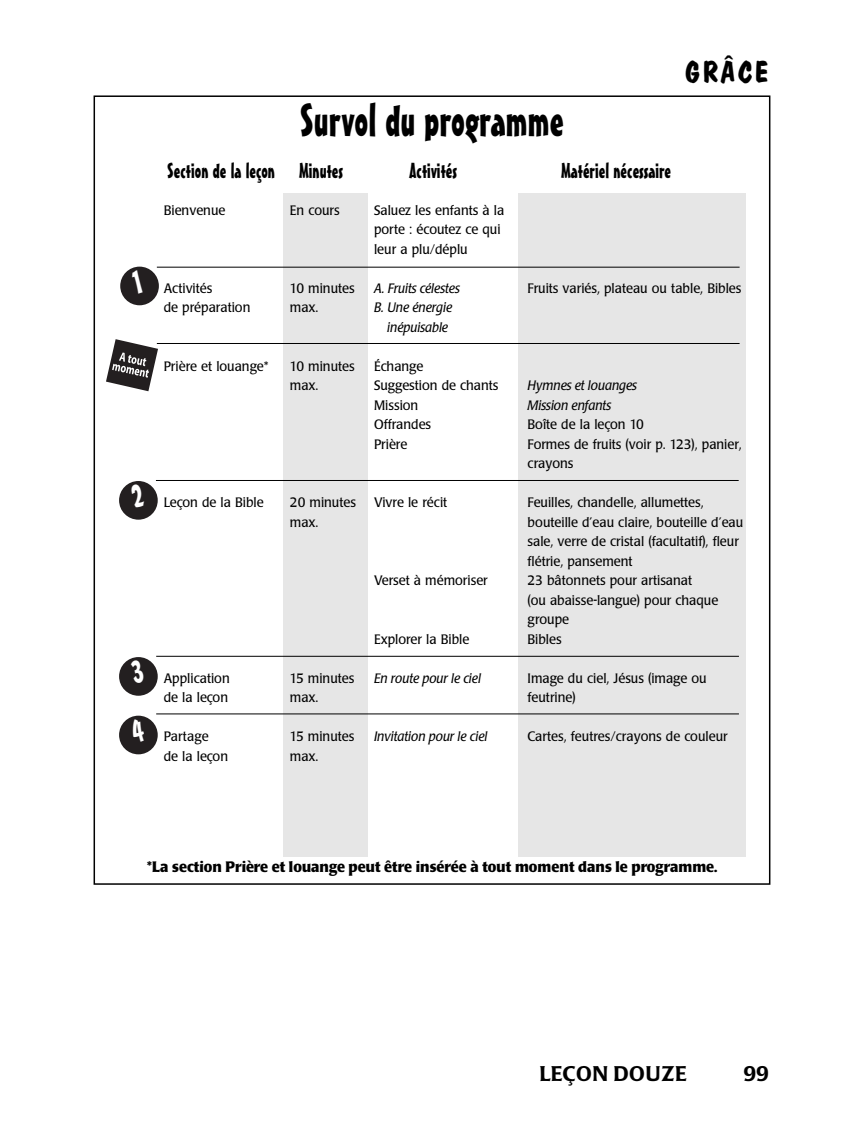
<style>
.page{position:relative;width:864px;height:1148px;background:#fff}
.page>*{position:absolute;margin:0;border:0;box-sizing:border-box;transform-origin:0 0}
.t1{font:45px "Mister Earl BT";color:#000}
.t2{font:700 30px "Dom Casual D";letter-spacing:.095em;color:#000}
.t3{font:21px "Mister Earl BT";color:#000}
.t4{font:500 21px "Poppl Laudatio";letter-spacing:.02em;color:#000}
.t5{font:700 15px "Poppl Laudatio";color:#000;scale:.95 1}
.t6{font:13.5px/19.5px "Poppl Laudatio";color:#000;scale:.95 1}
.t7{font:italic 13.5px/19.5px "Poppl Laudatio";color:#000;text-align:center;scale:.95 1}
</style>
<div class="page">
<div style="left:283px;top:194px;width:84px;height:663px;background:#e6e6e6"></div>
<div style="left:519px;top:194px;width:227px;height:663px;background:#e6e6e6"></div>
<hr style="left:157px;top:267px;width:583px;height:1px;background:#000">
<hr style="left:157px;top:343px;width:583px;height:1px;background:#000">
<hr style="left:156px;top:480px;width:583px;height:1px;background:#000">
<hr style="left:156px;top:656px;width:583px;height:1px;background:#000">
<hr style="left:156px;top:713px;width:583px;height:1px;background:#000">
<div style="left:120px;top:267px;width:39px;height:38px;background:#231f20;border-radius:50%"></div>
<svg style="left:106px;top:339px;width:52px;height:52px"></svg>
<div style="left:119px;top:481px;width:39px;height:38px;background:#231f20;border-radius:50%"></div>
<div style="left:119px;top:657px;width:39px;height:38px;background:#231f20;border-radius:50%"></div>
<div style="left:119px;top:715px;width:39px;height:39px;background:#231f20;border-radius:50%"></div>
<h2 class="t2" style="left:685px;top:54px;width:85px">GRÂCE</h2>
<h1 class="t1" style="left:300px;top:103px;width:266px">Survol du programme</h1>
<h3 class="t3" style="left:167px;top:163px;width:177px">Section de la leçon Minutes</h3>
<h3 class="t3" style="left:410px;top:163px;width:49px">Activités</h3>
<h3 class="t3" style="left:561px;top:163px;width:112px">Matériel nécessaire</h3>
<p class="t6" style="left:290px;top:201px;width:54px">En cours</p>
<p class="t6" style="left:374px;top:201px;width:139px">Saluez les enfants à la porte : écoutez ce qui leur a plu/déplu</p>
<p class="t7" style="left:374px;top:280px;width:92px">A. Fruits célestes<br>B. Une énergie inépuisable</p>
<p class="t6" style="left:374px;top:357px;width:132px">Échange<br>Suggestion de chants<br>Mission<br>Offrandes<br>Prière</p>
<p class="t6" style="left:164px;top:201px;width:66px">Bienvenue</p>
<p class="t6" style="left:528px;top:279px;width:227px">Fruits variés, plateau ou table, Bibles</p>
<p class="t6" style="left:164px;top:279px;width:93px">Activités<br>de préparation</p>
<p class="t6" style="left:290px;top:279px;width:70px">10 minutes max.</p>
<p class="t6" style="left:164px;top:357px;width:112px">Prière et louange*</p>
<p class="t6" style="left:290px;top:357px;width:70px">10 minutes max.</p>
<p class="t7" style="left:528px;top:377px;width:117px;text-align:left">Hymnes et louanges<br>Mission enfants</p>
<p class="t6" style="left:528px;top:416px;width:227px">Boîte de la leçon 10<br>Formes de fruits (voir p. 123), panier, crayons</p>
<p class="t6" style="left:528px;top:494px;width:229px">Feuilles, chandelle, allumettes, bouteille d’eau claire, bouteille d’eau sale, verre de cristal (facultatif), fleur flétrie, pansement<br>23 bâtonnets pour artisanat<br>(ou abaisse-langue) pour chaque groupe<br>Bibles</p>
<p class="t6" style="left:528px;top:669px;width:190px">Image du ciel, Jésus (image ou feutrine)</p>
<p class="t6" style="left:528px;top:728px;width:212px">Cartes, feutres/crayons de couleur</p>
<p class="t6" style="left:374px;top:494px;width:79px">Vivre le récit</p>
<p class="t6" style="left:164px;top:494px;width:107px">Leçon de la Bible</p>
<p class="t6" style="left:290px;top:494px;width:71px">20 minutes max.</p>
<p class="t6" style="left:374px;top:572px;width:121px">Verset à mémoriser</p>
<p class="t6" style="left:374px;top:630px;width:102px">Explorer la Bible</p>
<p class="t7" style="left:374px;top:670px;width:114px">En route pour le ciel</p>
<p class="t6" style="left:164px;top:669px;width:71px">Application de la leçon</p>
<p class="t6" style="left:164px;top:728px;width:69px">Partage<br>de la leçon</p>
<p class="t6" style="left:290px;top:669px;width:69px">15 minutes max.</p>
<p class="t6" style="left:290px;top:728px;width:69px">15 minutes max.</p>
<p class="t7" style="left:374px;top:728px;width:121px">Invitation pour le ciel</p>
<p class="t5" style="left:147px;top:861px;width:602px">*La section Prière et louange peut être insérée à tout moment dans le programme.</p>
<h3 class="t4" style="left:539px;top:1065px;width:149px">LEÇON DOUZE</h3>
<h3 class="t4" style="left:744px;top:1065px;width:27px">99</h3>
</div>
